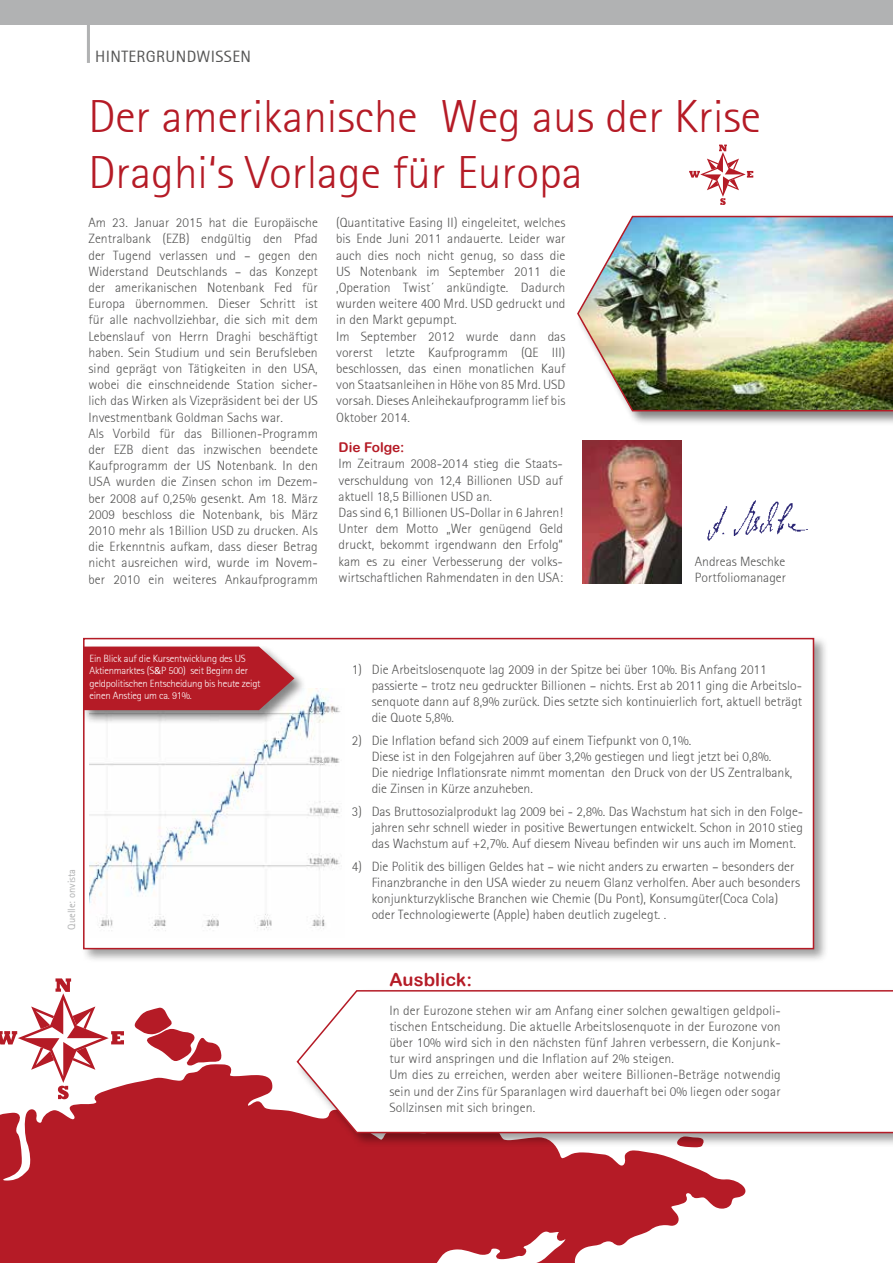
<style>
.page{position:relative;width:893px;height:1263px;background:#fff}
.page>*{position:absolute;margin:0;border:0;box-sizing:border-box;transform-origin:0 0}
.t1{font:300 46.5px/55.8px "AT Rotis Sans Serif";color:#b51b26}
.t2{font:18px "Arial Rounded MT Bold";letter-spacing:.01em;color:#b51b26}
.t3{font:16.5px "AT Rotis Sans Serif";letter-spacing:.02em;color:#565655}
.t4{font:300 13.5px/16.2px "AT Rotis Sans Serif";letter-spacing:.005em;color:#565655}
.t5{font:13.5px "Arial Rounded MT Bold";color:#b51b26}
.t6{font:10.65px "AT Rotis Sans Serif";color:#b1b2b3}
.t7{font:300 10.5px/12.6px "AT Rotis Sans Serif";letter-spacing:-.02em;color:#fff}
.s1{font-family:"Calibri";font-weight:400}
</style>
<div class="page">
<div style="left:0;top:0;width:893px;height:24px;background:#b1b2b3"></div>
<svg style="left:0;top:1064px;width:746px;height:199px;background:#bf3c45"></svg>
<svg style="left:133px;top:1007px;width:89px;height:60px"></svg>
<div style="left:295px;top:988px;width:598px;height:160px;background:#000;opacity:.38"></div>
<svg style="left:296px;top:989px;width:597px;height:145px"></svg>
<svg style="left:0;top:978px;width:124px;height:121px"></svg>
<div style="left:576px;top:214px;width:317px;height:212px;background:#000;opacity:.48"></div>
<img style="left:576px;top:215px;width:317px;height:197px">
<div style="left:81px;top:636px;width:748px;height:327px;background:#000;opacity:.38"></div>
<div style="left:84px;top:639px;width:729px;height:310px;background:#fff"></div>
<div style="left:83px;top:638px;width:731px;height:311px;border:2px solid #b51b26"></div>
<img style="left:582px;top:440px;width:100px;height:143px">
<svg style="left:689px;top:145px;width:64px;height:60px"></svg>
<img style="left:90px;top:689px;width:250px;height:242px">
<div style="left:81px;top:644px;width:226px;height:80px;background:#000;opacity:.48"></div>
<svg style="left:83px;top:646px;width:213px;height:65px;background:#b72e38"></svg>
<img style="left:707px;top:500px;width:101px;height:41px">
<hr style="left:87px;top:24px;width:3px;height:39px;background:#b1b2b3">
<p class="t3" style="left:95px;top:47px;width:157px">HINTERGRUNDWISSEN</p>
<h1 class="t1" style="left:88px;top:88px;width:674px">Der amerikanische Weg aus der Krise<br>Draghi‘s Vorlage für Europa</h1>
<p class="t4" style="left:88px;top:214px;width:231px">Am 23. Januar 2015 hat die Europäische Zentralbank (EZB) endgültig den Pfad der Tugend verlassen und – gegen den Widerstand Deutschlands – das Konzept der amerikanischen Notenbank Fed für Europa übernommen. Dieser Schritt ist für alle nachvollziehbar, die sich mit dem Lebenslauf von Herrn Draghi beschäftigt haben. Sein Studium und sein Berufsleben sind geprägt von Tätigkeiten in den USA, wobei die einschneidende Station sicher&shy;lich das Wirken als Vizepräsident bei der US Investmentbank Goldman Sachs war.<br>Als Vorbild für das Billionen-Programm der EZB dient das inzwischen beendete Kaufprogramm der US Notenbank. In den USA wurden die Zinsen schon im Dezem&shy;ber 2008 auf 0,25% gesenkt. Am 18. März 2009 beschloss die Notenbank, bis März 2010 mehr als 1Billion USD zu drucken. Als die Erkenntnis aufkam, dass dieser Betrag nicht ausreichen wird, wurde im Novem&shy;ber 2010 ein weiteres Ankaufprogramm</p>
<p class="t4" style="left:336px;top:214px;width:231px">(Quantitative Easing II) eingeleitet, welches bis Ende Juni 2011 andauerte. Leider war auch dies noch nicht genug, so dass die US Notenbank im September 2011 die ‚Operation Twist´ ankündigte. Dadurch wurden weitere 400 Mrd. USD gedruckt und in den Markt gepumpt.<br>Im September 2012 wurde dann das vorerst letzte Kaufprogramm (QE III) beschlossen, das einen monatlichen Kauf von Staatsanleihen in Höhe von 85 Mrd. USD vorsah. Dieses Anleihekaufprogramm lief bis Oktober 2014.</p>
<p class="t5" style="left:339px;top:439px;width:67px">Die Folge:</p>
<p class="t4" style="left:339px;top:456px;width:226px">Im Zeitraum 2008-2014 stieg die Staats&shy;verschuldung von 12,4 Billionen USD auf aktuell 18,5 Billionen USD an.<br>Das sind 6,1 Billionen US-Dollar in 6 Jahren!<br>Unter dem Motto „Wer genügend Geld druckt, bekommt irgendwann den Erfolg“ kam es zu einer Verbesserung der volks&shy;wirtschaftlichen Rahmendaten in den USA:</p>
<p class="t4" style="left:695px;top:553px;width:93px">Andreas Meschke<br>Portfoliomanager</p>
<p class="t7" style="left:90px;top:652px;width:173px">Ein Blick auf die Kursentwicklung des US Aktienmarktes (S<span class="s1">&amp;</span>P 500) seit Beginn der geldpolitischen Entscheidung bis heute zeigt einen Anstieg um ca. 91%.</p>
<p class="t6" style="left:65px;top:930px;width:63px;rotate:-90deg">Quelle: onvista</p>
<p class="t4" style="left:372px;top:661px;width:432px;text-indent:-20px">1) Die Arbeitslosenquote lag 2009 in der Spitze bei über 10%. Bis Anfang 2011 passierte – trotz neu gedruckter Billionen – nichts. Erst ab 2011 ging die Arbeitslo&shy;senquote dann auf 8,9% zurück. Dies setzte sich kontinuierlich fort, aktuell beträgt die Quote 5,8%.</p>
<p class="t4" style="left:372px;top:732px;width:422px;text-indent:-20px">2) Die Inflation befand sich 2009 auf einem Tiefpunkt von 0,1%.<br>Diese ist in den Folgejahren auf über 3,2% gestiegen und liegt jetzt bei 0,8%.<br>Die niedrige Inflationsrate nimmt momentan den Druck von der US Zentralbank, die Zinsen in Kürze anzuheben.</p>
<p class="t4" style="left:372px;top:803px;width:433px;text-align:justify;text-indent:-20px">3) Das Bruttosozialprodukt lag 2009 bei - 2,8%. Das Wachstum hat sich in den Folge&shy;jahren sehr schnell wieder in positive Bewertungen entwickelt. Schon in 2010 stieg das Wachstum auf +2,7%. Auf diesem Niveau befinden wir uns auch im Moment.</p>
<p class="t4" style="left:372px;top:858px;width:430px;text-indent:-20px">4) Die Politik des billigen Geldes hat – wie nicht anders zu erwarten – besonders der Finanzbranche in den USA wieder zu neuem Glanz verholfen. Aber auch besonders konjunkturzyklische Branchen wie Chemie (Du Pont), Konsumgüter(Coca Cola) oder Technologiewerte (Apple) haben deutlich zugelegt. .</p>
<h2 class="t2" style="left:389px;top:969px;width:84px">Ausblick:</h2>
<p class="t4" style="left:389px;top:1002px;width:393px">In der Eurozone stehen wir am Anfang einer solchen gewaltigen geldpoli&shy;tischen Entscheidung. Die aktuelle Arbeitslosenquote in der Eurozone von über 10% wird sich in den nächsten fünf Jahren verbessern, die Konjunk&shy;tur wird anspringen und die Inflation auf 2% steigen.<br>Um dies zu erreichen, werden aber weitere Billionen-Beträge notwendig sein und der Zins für Sparanlagen wird dauerhaft bei 0% liegen oder sogar Sollzinsen mit sich bringen.</p>
</div>
